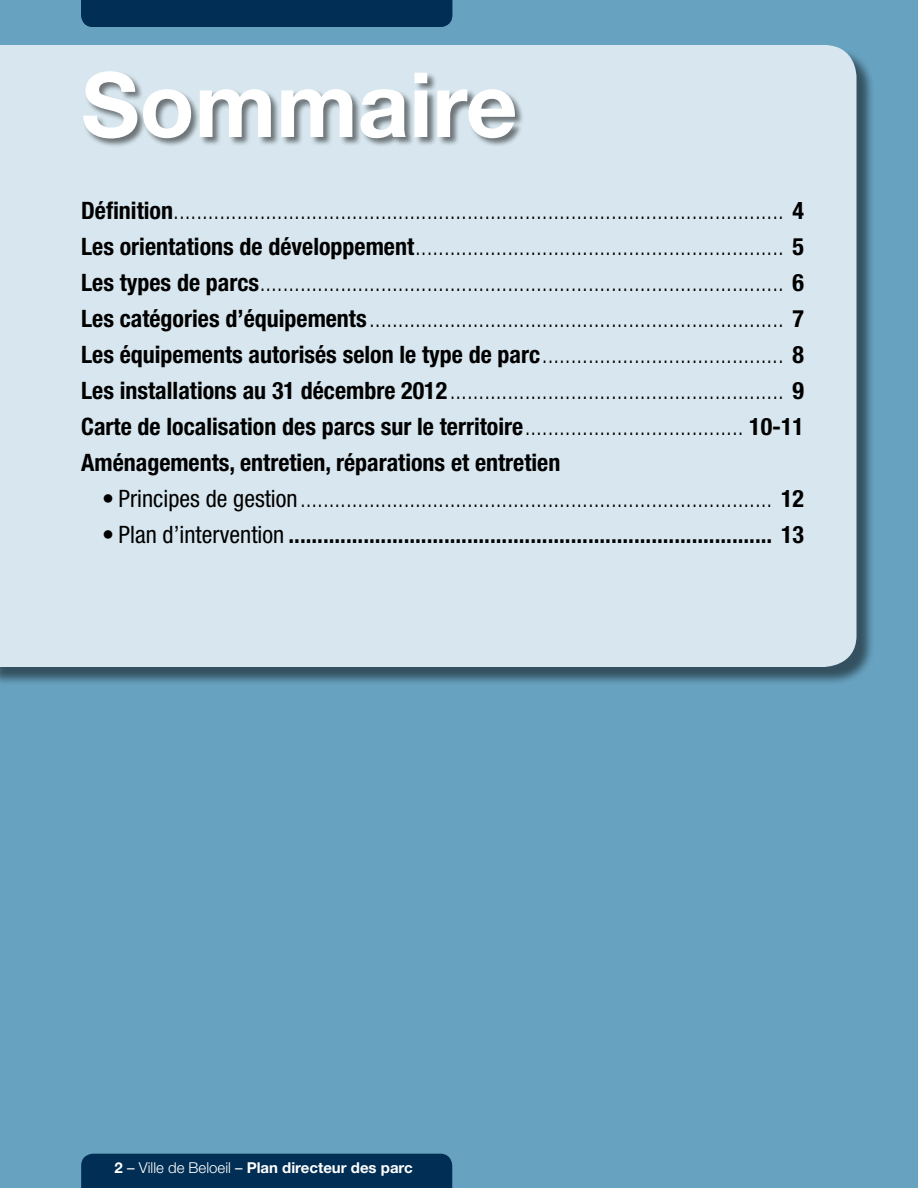
<style>
.page{position:relative;width:918px;height:1188px;background:#67a2c0}
.page>*{position:absolute;margin:0;border:0;box-sizing:border-box;transform-origin:0 0}
.t1{font:700 90px "Helvetica Neue";color:#fff}
.t2{font:300 condensed 24px/36px "Helvetica Neue";color:#000;text-align:justify}
.t3{font:700 condensed 24px "Helvetica Neue";color:#000}
.t4{font:700 15px "Helvetica Neue";color:#fff}
.s1{font-weight:700}
.s2{font-weight:400}
.s3{font-weight:300}
</style>
<div class="page">
<div style="left:0;top:47px;width:876px;height:639px;background:#000;opacity:.5"></div>
<div style="left:0;top:45px;width:856px;height:622px;background:#d8e7ef"></div>
<div style="left:83px;top:71px;width:441px;height:77px;background:#000;opacity:.5"></div>
<div style="left:81px;top:1154px;width:371px;height:34px;background:#002e54"></div>
<div style="left:81px;top:0;width:371px;height:27px;background:#002e54"></div>
<h1 class="t1" style="left:81px;top:49px;width:438px">Sommaire</h1>
<p class="t2" style="left:81px;top:193px;width:724px"><span class="s1">Définition</span>........................................................................................................... <span class="s1">4<br>Les orientations de développement</span>................................................................. <span class="s1">5<br>Les types de parcs</span>............................................................................................ <span class="s1">6<br>Les catégories d’équipements</span>......................................................................... <span class="s1">7<br>Les équipements autorisés selon le type de parc</span>........................................... <span class="s1">8<br>Les installations au 31 décembre 2012</span>........................................................... <span class="s1">9<br>Carte de localisation des parcs sur le territoire</span>....................................... <span class="s1">10-11<br>Aménagements, entretien, réparations et entretien</span></p>
<p class="t2" style="left:102px;top:481px;width:703px"><span class="s2">• Principes de gestion</span>................................................................................... <span class="s1">12</span></p>
<p class="t3" style="left:102px;top:520px;width:703px"><span class="s2">• Plan d’intervention</span> .................................................................................... 13</p>
<p class="t4" style="left:115px;top:1158px;width:300px">2 <span class="s2">–</span> <span class="s3">Ville de Beloeil</span> <span class="s2">–</span> Plan directeur des parc</p>
</div>
